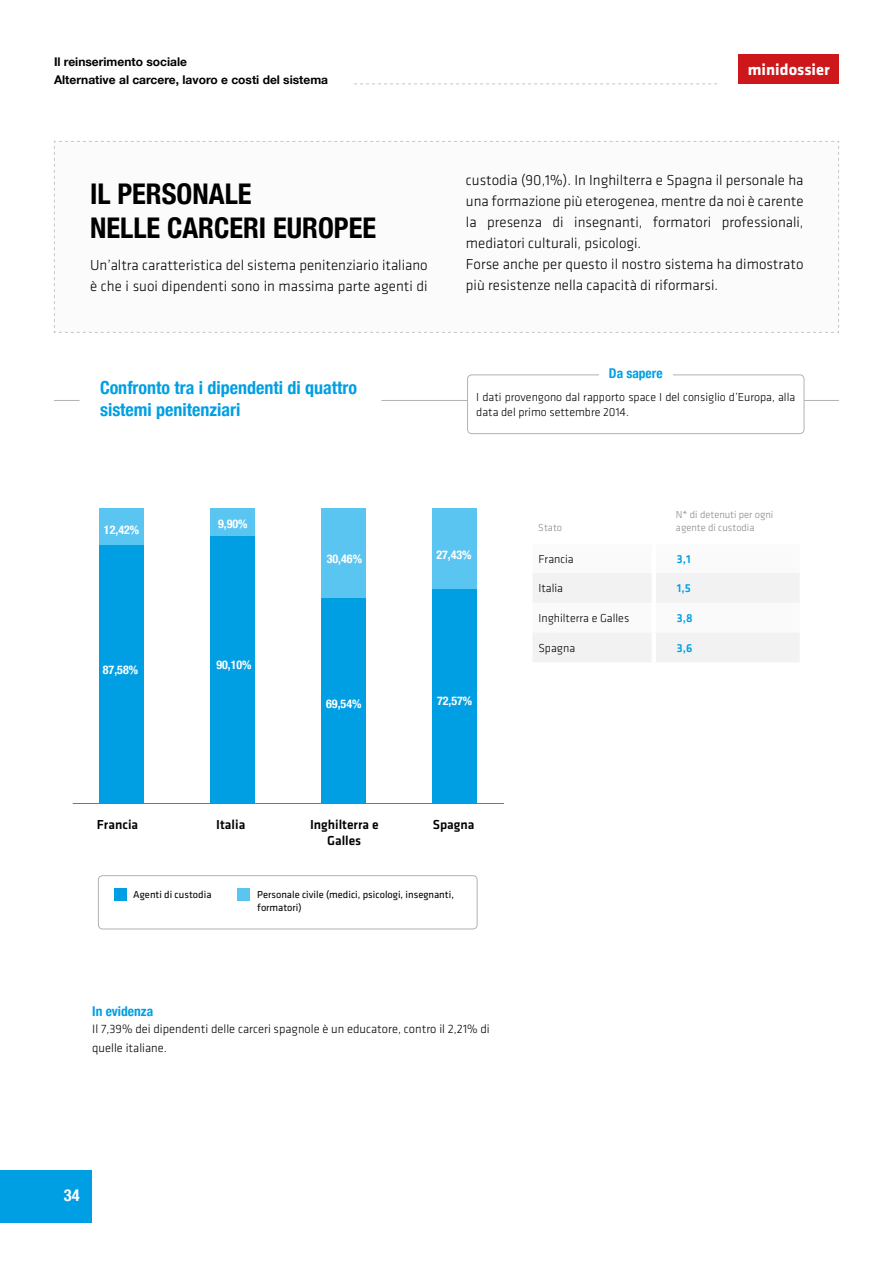
<style>
.page{position:relative;width:893px;height:1263px;background:#fff}
.page>*{position:absolute;margin:0;border:0;box-sizing:border-box;transform-origin:0 0}
.t1{font:700 condensed 28.5px/34.2px "Helvetica Neue";color:#000}
.t2{font:700 condensed 18px/21.6px "Helvetica Neue";color:#009fe3}
.t3{font:700 16.5px "Klavika";color:#fff}
.t4{font:700 condensed 16.5px "Helvetica Neue";color:#fff}
.t5{font:300 15px/21px "Klavika";color:#000}
.t6{font:500 13.5px "Klavika";color:#000}
.t7{font:700 condensed 13.5px "Helvetica Neue";color:#009fe3}
.t8{font:300 12.6px/18.3px "Klavika";color:#000}
.t9{font:300 12px/14.4px "Klavika";color:#000}
.t10{font:700 12px/18px "Helvetica Neue";color:#000}
.t11{font:700 condensed 12px "Helvetica Neue";color:#fff}
.t12{font:500 12px "Klavika";color:#009fe3}
.t13{font:10.5px/12.6px "Klavika";color:#000}
.t14{font:300 10.5px "Klavika";color:#878787}
</style>
<div class="page">
<svg style="left:54px;top:141px;width:785px;height:192px"></svg>
<hr style="left:54px;top:400px;width:785px;height:1px;background:#b3b2b2">
<svg style="left:79px;top:400px;width:303px;height:1px"></svg>
<div style="left:468px;top:375px;width:336px;height:59px;background:#fff;border-radius:4px"></div>
<div style="left:467px;top:375px;width:337px;height:59px;border:1px solid #b3b2b2;border-radius:4px"></div>
<div style="left:599px;top:365px;width:74px;height:18px;background:#fff"></div>
<div style="left:0;top:1170px;width:92px;height:53px;background:#009fe3"></div>
<svg style="left:354px;top:83px;width:363px;height:1px"></svg>
<div style="left:739px;top:55px;width:100px;height:29px;background:#cd171a"></div>
<div style="left:99px;top:508px;width:45px;height:37px;background:#5bc5f2"></div>
<div style="left:210px;top:508px;width:45px;height:29px;background:#5bc5f2"></div>
<div style="left:321px;top:508px;width:45px;height:90px;background:#5bc5f2"></div>
<div style="left:432px;top:508px;width:45px;height:81px;background:#5bc5f2"></div>
<div style="left:99px;top:545px;width:45px;height:258px;background:#009fe3"></div>
<div style="left:210px;top:537px;width:45px;height:266px;background:#009fe3"></div>
<div style="left:321px;top:598px;width:45px;height:205px;background:#009fe3"></div>
<div style="left:432px;top:589px;width:45px;height:214px;background:#009fe3"></div>
<div style="left:98px;top:875px;width:379px;height:54px;border:1px solid #b3b2b2;border-radius:4px"></div>
<div style="left:114px;top:888px;width:13px;height:13px;background:#009fe3"></div>
<div style="left:238px;top:888px;width:12px;height:13px;background:#5bc5f2"></div>
<hr style="left:73px;top:803px;width:431px;height:1px;background:#009fe3">
<div style="left:533px;top:573px;width:266px;height:89px;background:#f2f2f2"></div>
<div style="left:651px;top:573px;width:5px;height:30px;background:#fff"></div>
<div style="left:651px;top:603px;width:5px;height:29px;background:#fff"></div>
<div style="left:651px;top:632px;width:5px;height:30px;background:#fff"></div>
<p class="t10" style="left:54px;top:53px;width:276px">Il reinserimento sociale<br>Alternative al carcere, lavoro e costi del sistema</p>
<h1 class="t1" style="left:90px;top:175px;width:287px">IL PERSONALE<br>NELLE CARCERI EUROPEE</h1>
<p class="t5" style="left:90px;top:254px;width:339px">Un’altra caratteristica del sistema penitenziario italiano è che i suoi dipendenti sono in massima parte agenti di</p>
<p class="t3" style="left:748px;top:61px;width:83px">minidossier</p>
<p class="t5" style="left:466px;top:170px;width:339px">custodia (90,1%). In Inghilterra e Spagna il personale ha una formazione più eterogenea, mentre da noi è carente la presenza di insegnanti, formatori professionali, mediatori culturali, psicologi.<br>Forse anche per questo il nostro sistema ha dimostrato più resistenze nella capacità di riformarsi.</p>
<p class="t7" style="left:609px;top:362px;width:55px">Da sapere</p>
<p class="t2" style="left:100px;top:376px;width:259px">Confronto tra i dipendenti di quattro sistemi penitenziari</p>
<p class="t9" style="left:476px;top:390px;width:320px">I dati provengono dal rapporto space I del consiglio d’Europa, alla data del primo settembre 2014.</p>
<p class="t11" style="left:104px;top:519px;width:37px">12,42%</p>
<p class="t11" style="left:103px;top:660px;width:37px">87,58%</p>
<p class="t11" style="left:218px;top:514px;width:31px">9,90%</p>
<p class="t11" style="left:216px;top:655px;width:37px">90,10%</p>
<p class="t11" style="left:327px;top:549px;width:37px">30,46%</p>
<p class="t11" style="left:436px;top:545px;width:37px">27,43%</p>
<p class="t11" style="left:326px;top:694px;width:37px">69,54%</p>
<p class="t11" style="left:437px;top:690px;width:37px">72,57%</p>
<p class="t6" style="left:97px;top:817px;width:43px">Francia</p>
<p class="t6" style="left:216px;top:817px;width:30px">Italia</p>
<p class="t6" style="left:310px;top:817px;width:70px">Inghilterra e</p>
<p class="t6" style="left:433px;top:817px;width:43px">Spagna</p>
<p class="t6" style="left:327px;top:833px;width:36px">Galles</p>
<p class="t13" style="left:133px;top:888px;width:80px">Agenti di custodia</p>
<p class="t13" style="left:257px;top:888px;width:198px">Personale civile (medici, psicologi, insegnanti, formatori)</p>
<p class="t7" style="left:92px;top:999px;width:62px">In evidenza</p>
<p class="t8" style="left:92px;top:1020px;width:399px">Il 7,39% dei dipendenti delle carceri spagnole è un educatore, contro il 2,21% di quelle italiane.</p>
<p class="t14" style="left:676px;top:509px;width:99px">N* di detenuti per ogni</p>
<p class="t14" style="left:538px;top:522px;width:25px">Stato</p>
<p class="t14" style="left:676px;top:522px;width:80px">agente di custodia</p>
<p class="t9" style="left:538px;top:552px;width:37px">Francia</p>
<p class="t12" style="left:677px;top:552px;width:15px">3,1</p>
<p class="t9" style="left:538px;top:581px;width:26px">Italia</p>
<p class="t12" style="left:677px;top:582px;width:15px">1,5</p>
<p class="t9" style="left:538px;top:611px;width:92px">Inghilterra e Galles</p>
<p class="t12" style="left:677px;top:611px;width:17px">3,8</p>
<p class="t9" style="left:538px;top:640px;width:38px">Spagna</p>
<p class="t12" style="left:677px;top:641px;width:17px">3,6</p>
<p class="t4" style="left:64px;top:1182px;width:17px">34</p>
</div>
